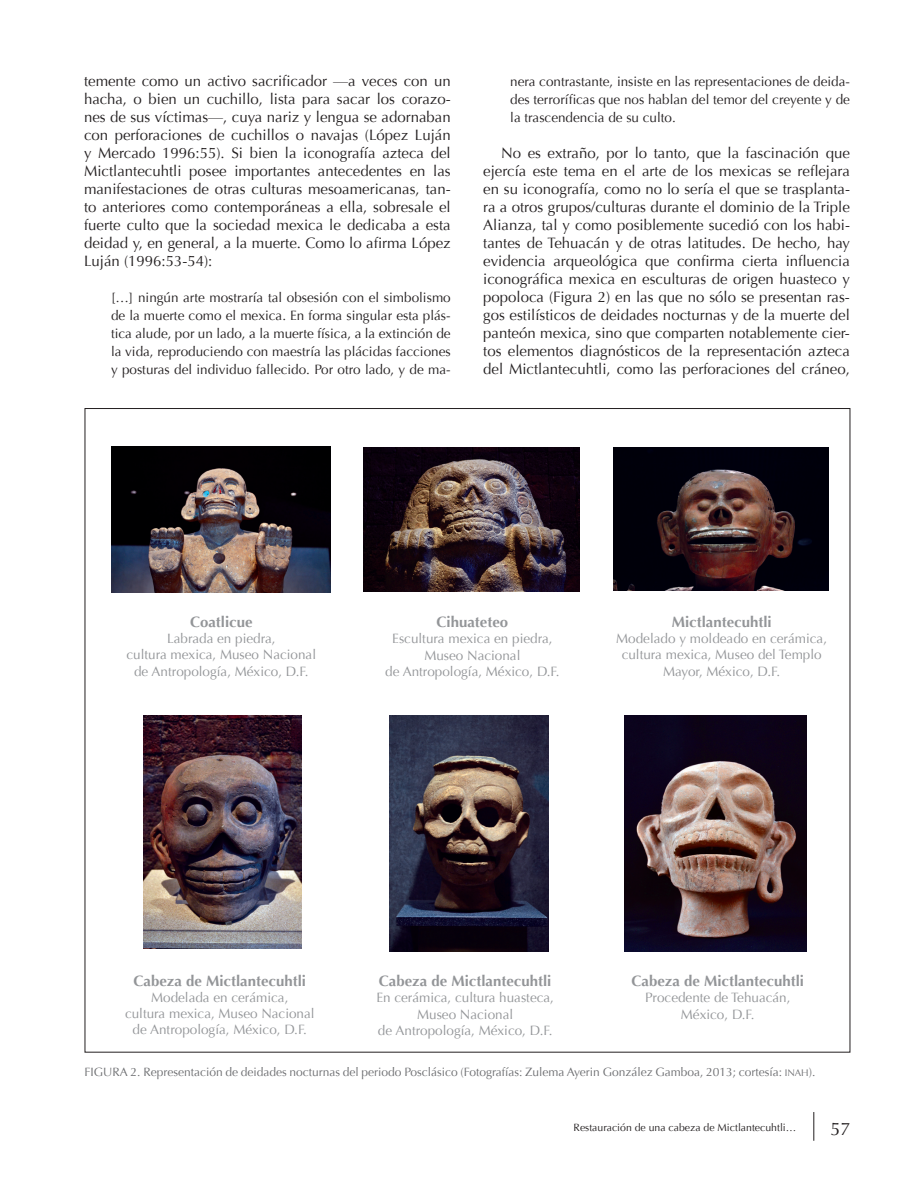
<style>
.page{position:relative;width:918px;height:1188px;background:#fff}
.page>*{position:absolute;margin:0;border:0;box-sizing:border-box;transform-origin:0 0}
.t1{font:18px "Optima";color:#231f20}
.t2{font:15px/18px "Optima";color:#231f20;text-align:justify}
.t3{font:700 15px "Optima";color:#939598}
.t4{font:13.5px/16.2px "Optima";color:#939598;text-align:center}
.t5{font:13.5px/18px "Optima";color:#231f20;text-align:justify}
.t6{font:12px "Optima";color:#6c6d70}
.t7{font:10.5px "Optima";color:#231f20}
.s1{font-family:"Optima Regular SC800";font-size:9.6px}
</style>
<div class="page">
<svg style="left:814px;top:1112px;width:1px;height:29px"></svg>
<img style="left:111px;top:446px;width:220px;height:146px">
<img style="left:363px;top:447px;width:216px;height:144px">
<img style="left:614px;top:448px;width:214px;height:143px">
<img style="left:144px;top:715px;width:158px;height:233px">
<img style="left:390px;top:715px;width:158px;height:237px">
<img style="left:624px;top:715px;width:182px;height:237px">
<p class="t2" style="left:84px;top:72px;width:368px">temente como un activo sacrificador —a veces con un hacha, o bien un cuchillo, lista para sacar los corazo&shy;nes de sus víctimas—, cuya nariz y lengua se adornaban con perforaciones de cuchillos o navajas (López Luján y Mercado 1996:55). Si bien la iconografía azteca del Mictlantecuhtli posee importantes antecedentes en las manifestaciones de otras culturas mesoamericanas, tan&shy;to anteriores como contemporáneas a ella, sobresale el fuerte culto que la sociedad mexica le dedicaba a esta deidad y, en general, a la muerte. Como lo afirma López Luján (1996:53-54):</p>
<p class="t5" style="left:111px;top:289px;width:341px">[…] ningún arte mostraría tal obsesión con el simbolismo de la muerte como el mexica. En forma singular esta plás&shy;tica alude, por un lado, a la muerte física, a la extinción de la vida, reproduciendo con maestría las plácidas facciones y posturas del individuo fallecido. Por otro lado, y de ma-</p>
<p class="t5" style="left:510px;top:73px;width:341px">nera contrastante, insiste en las representaciones de deida&shy;des terroríficas que nos hablan del temor del creyente y de la trascendencia de su culto.</p>
<p class="t2" style="left:483px;top:144px;width:368px;text-indent:18px">No es extraño, por lo tanto, que la fascinación que ejercía este tema en el arte de los mexicas se reflejara en su iconografía, como no lo sería el que se trasplanta&shy;ra a otros grupos/culturas durante el dominio de la Triple Alianza, tal y como posiblemente sucedió con los habi&shy;tantes de Tehuacán y de otras latitudes. De hecho, hay evidencia arqueológica que confirma cierta influencia iconográfica mexica en esculturas de origen huasteco y popoloca (Figura 2) en las que no sólo se presentan ras&shy;gos estilísticos de deidades nocturnas y de la muerte del panteón mexica, sino que comparten notablemente cier&shy;tos elementos diagnósticos de la representación azteca del Mictlantecuhtli, como las perforaciones del cráneo,</p>
<p class="t3" style="left:190px;top:613px;width:64px">Coatlicue</p>
<p class="t4" style="left:127px;top:631px;width:191px">Labrada en piedra,<br>cultura mexica, Museo Nacional de Antropología, México, D.F.</p>
<p class="t3" style="left:437px;top:613px;width:73px">Cihuateteo</p>
<p class="t4" style="left:385px;top:631px;width:176px">Escultura mexica en piedra,<br>Museo Nacional<br>de Antropología, México, D.F.</p>
<p class="t3" style="left:672px;top:613px;width:102px">Mictlantecuhtli</p>
<p class="t4" style="left:616px;top:631px;width:212px">Modelado y moldeado en cerámica, cultura mexica, Museo del Templo<br>Mayor, México, D.F.</p>
<p class="t3" style="left:134px;top:972px;width:174px">Cabeza de Mictlantecuhtli</p>
<p class="t4" style="left:125px;top:989px;width:191px">Modelada en cerámica,<br>cultura mexica, Museo Nacional de Antropología, México, D.F.</p>
<p class="t3" style="left:379px;top:972px;width:174px">Cabeza de Mictlantecuhtli</p>
<p class="t4" style="left:376px;top:990px;width:179px">En cerámica, cultura huasteca,<br>Museo Nacional<br>de Antropología, México, D.F.</p>
<p class="t3" style="left:632px;top:972px;width:174px">Cabeza de Mictlantecuhtli</p>
<p class="t4" style="left:645px;top:990px;width:147px">Procedente de Tehuacán,<br>México, D.F.</p>
<p class="t6" style="left:85px;top:1065px;width:732px">FIGURA 2. Representación de deidades nocturnas del periodo Posclásico (Fotografías: Zulema Ayerin González Gamboa, 2013; cortesía: <span class="s1">inah</span>).</p>
<p class="t7" style="left:574px;top:1121px;width:224px">Restauración de una cabeza de Mictlantecuhtli…</p>
<p class="t1" style="left:830px;top:1119px;width:22px">57</p>
</div>
